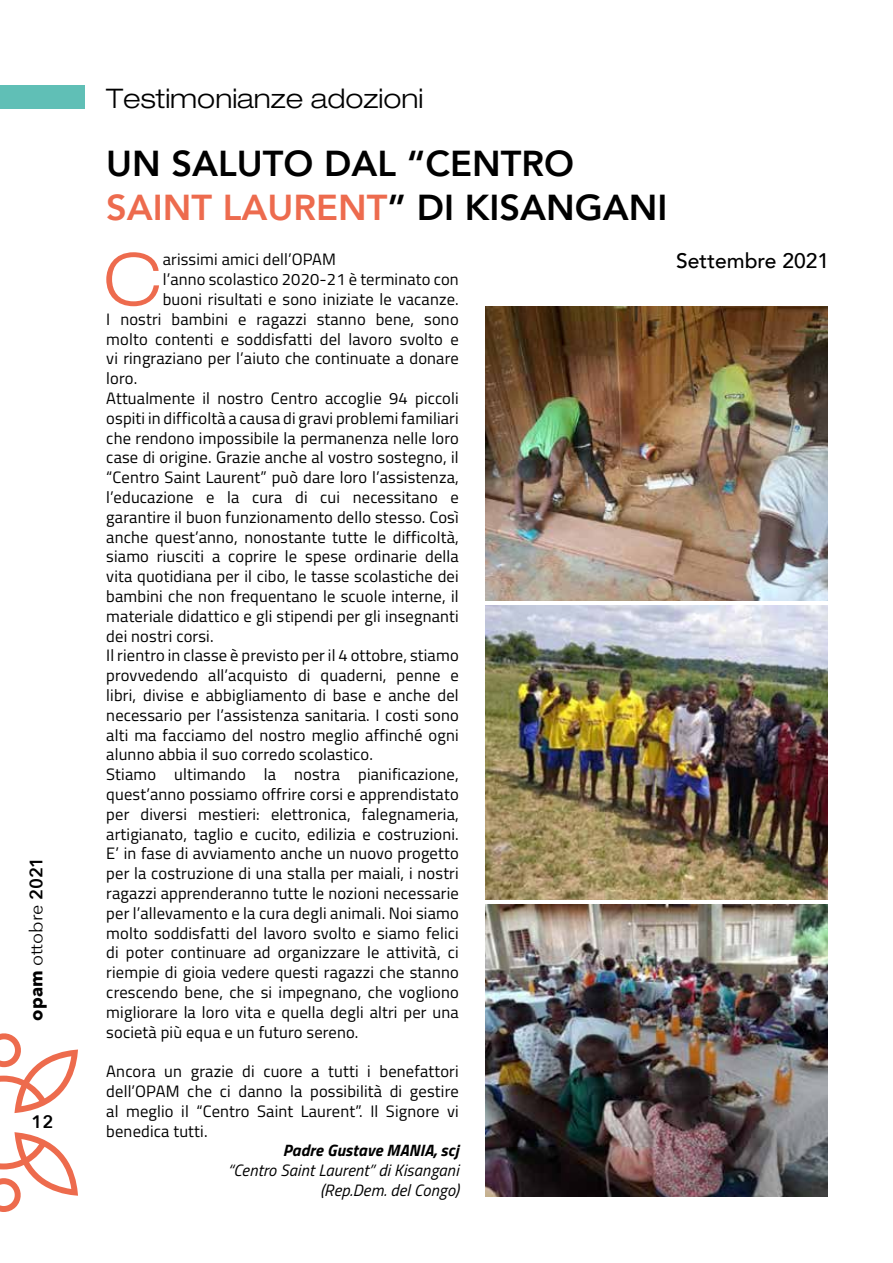
<style>
.page{position:relative;width:893px;height:1263px;background:#fff}
.page>*{position:absolute;margin:0;border:0;box-sizing:border-box;transform-origin:0 0}
.t1{font:300 expanded 72px "Ford";color:#ed6b4e}
.t2{font:800 36px/43.2px "Avenir";color:#000}
.t3{font:300 expanded 27px "Ford";color:#000}
.t4{font:500 21px "Avenir";color:#000}
.t5{font:18px "Avenir Next";color:#000}
.t6{font:600 18px "Avenir Next";color:#000}
.t7{font:16.5px/19.8px "Titillium Web";letter-spacing:.01em;color:#000;text-align:justify}
.t8{font:italic 16.5px/19.8px "Titillium Web";letter-spacing:.01em;color:#000;text-align:right}
.t9{font:italic 700 16.5px "Titillium Web";letter-spacing:.01em;color:#000}
.s1{font-weight:700}
.s2{font-weight:600}
.s3{color:#ed6b4e}
</style>
<div class="page">
<div style="left:0;top:85px;width:85px;height:23px;background:#60bfb6"></div>
<svg style="left:0;top:1033px;width:78px;height:80px"></svg>
<svg style="left:0;top:1132px;width:78px;height:80px"></svg>
<img style="left:486px;top:306px;width:342px;height:294px">
<img style="left:486px;top:606px;width:342px;height:294px">
<img style="left:486px;top:905px;width:342px;height:292px">
<p class="t5" style="left:21px;top:1020px;width:166px;rotate:-90deg"><span class="s1">opam</span> ottobre <span class="s2">2021</span></p>
<p class="t6" style="left:32px;top:1106px;width:23px">12</p>
<h3 class="t3" style="left:106px;top:82px;width:319px">Testimonianze adozioni</h3>
<h2 class="t2" style="left:106px;top:142px;width:563px">UN SALUTO DAL “CENTRO<br><span class="s3">SAINT LAURENT</span>” DI KISANGANI</h2>
<h1 class="t1" style="left:103px;top:236px;width:60px">C</h1>
<p class="t7" style="left:163px;top:249px;width:175px">arissimi amici dell’OPAM</p>
<p class="t7" style="left:163px;top:269px;width:298px">l’anno scolastico 2020-21 è terminato con</p>
<p class="t7" style="left:163px;top:288px;width:298px">buoni risultati e sono iniziate le vacanze.</p>
<p class="t7" style="left:106px;top:308px;width:354px">I nostri bambini e ragazzi stanno bene, sono</p>
<p class="t7" style="left:106px;top:328px;width:354px">molto contenti e soddisfatti del lavoro svolto e</p>
<p class="t7" style="left:106px;top:348px;width:354px">vi ringraziano per l’aiuto che continuate a donare</p>
<p class="t7" style="left:106px;top:368px;width:33px">loro.</p>
<p class="t7" style="left:106px;top:387px;width:354px">Attualmente il nostro Centro accoglie 94 piccoli</p>
<p class="t7" style="left:106px;top:407px;width:354px">ospiti in difficoltà a causa di gravi problemi familiari</p>
<p class="t7" style="left:106px;top:427px;width:354px">che rendono impossibile la permanenza nelle loro</p>
<p class="t7" style="left:106px;top:447px;width:354px">case di origine. Grazie anche al vostro sostegno, il</p>
<p class="t7" style="left:106px;top:467px;width:354px">“Centro Saint Laurent” può dare loro l’assistenza,</p>
<p class="t7" style="left:106px;top:486px;width:354px">l’educazione e la cura di cui necessitano e</p>
<p class="t7" style="left:106px;top:506px;width:354px">garantire il buon funzionamento dello stesso. Così</p>
<p class="t7" style="left:106px;top:526px;width:354px">anche quest’anno, nonostante tutte le difficoltà,</p>
<p class="t7" style="left:106px;top:546px;width:354px">siamo riusciti a coprire le spese ordinarie della</p>
<p class="t7" style="left:106px;top:566px;width:354px">vita quotidiana per il cibo, le tasse scolastiche dei</p>
<p class="t7" style="left:106px;top:585px;width:354px">bambini che non frequentano le scuole interne, il</p>
<p class="t7" style="left:106px;top:605px;width:354px">materiale didattico e gli stipendi per gli insegnanti</p>
<p class="t7" style="left:106px;top:625px;width:109px">dei nostri corsi.</p>
<p class="t7" style="left:106px;top:645px;width:354px">Il rientro in classe è previsto per il 4 ottobre, stiamo</p>
<p class="t7" style="left:106px;top:665px;width:354px">provvedendo all’acquisto di quaderni, penne e</p>
<p class="t7" style="left:106px;top:684px;width:354px">libri, divise e abbigliamento di base e anche del</p>
<p class="t7" style="left:106px;top:704px;width:354px">necessario per l’assistenza sanitaria. I costi sono</p>
<p class="t7" style="left:106px;top:724px;width:354px">alti ma facciamo del nostro meglio affinché ogni</p>
<p class="t7" style="left:106px;top:744px;width:268px">alunno abbia il suo corredo scolastico.</p>
<p class="t7" style="left:106px;top:764px;width:354px">Stiamo ultimando la nostra pianificazione,</p>
<p class="t7" style="left:106px;top:783px;width:354px">quest’anno possiamo offrire corsi e apprendistato</p>
<p class="t7" style="left:106px;top:803px;width:354px">per diversi mestieri: elettronica, falegnameria,</p>
<p class="t7" style="left:106px;top:823px;width:354px">artigianato, taglio e cucito, edilizia e costruzioni.</p>
<p class="t7" style="left:106px;top:843px;width:354px">E’ in fase di avviamento anche un nuovo progetto</p>
<p class="t7" style="left:106px;top:863px;width:354px">per la costruzione di una stalla per maiali, i nostri</p>
<p class="t7" style="left:106px;top:882px;width:354px">ragazzi apprenderanno tutte le nozioni necessarie</p>
<p class="t7" style="left:106px;top:902px;width:354px">per l’allevamento e la cura degli animali. Noi siamo</p>
<p class="t7" style="left:106px;top:922px;width:354px">molto soddisfatti del lavoro svolto e siamo felici</p>
<p class="t7" style="left:106px;top:942px;width:354px">di poter continuare ad organizzare le attività, ci</p>
<p class="t7" style="left:106px;top:962px;width:354px">riempie di gioia vedere questi ragazzi che stanno</p>
<p class="t7" style="left:106px;top:981px;width:354px">crescendo bene, che si impegnano, che vogliono</p>
<p class="t7" style="left:106px;top:1001px;width:354px">migliorare la loro vita e quella degli altri per una</p>
<p class="t7" style="left:106px;top:1021px;width:254px">società più equa e un futuro sereno.</p>
<p class="t7" style="left:106px;top:1061px;width:354px">Ancora un grazie di cuore a tutti i benefattori dell’OPAM che ci danno la possibilità di gestire al meglio il “Centro Saint Laurent”. Il Signore vi benedica tutti.</p>
<p class="t9" style="left:283px;top:1138px;width:178px">Padre Gustave MANIA, scj</p>
<p class="t8" style="left:228px;top:1160px;width:233px">“Centro Saint Laurent” di Kisangani (Rep.Dem. del Congo)</p>
<p class="t4" style="left:676px;top:242px;width:154px">Settembre 2021</p>
</div>
